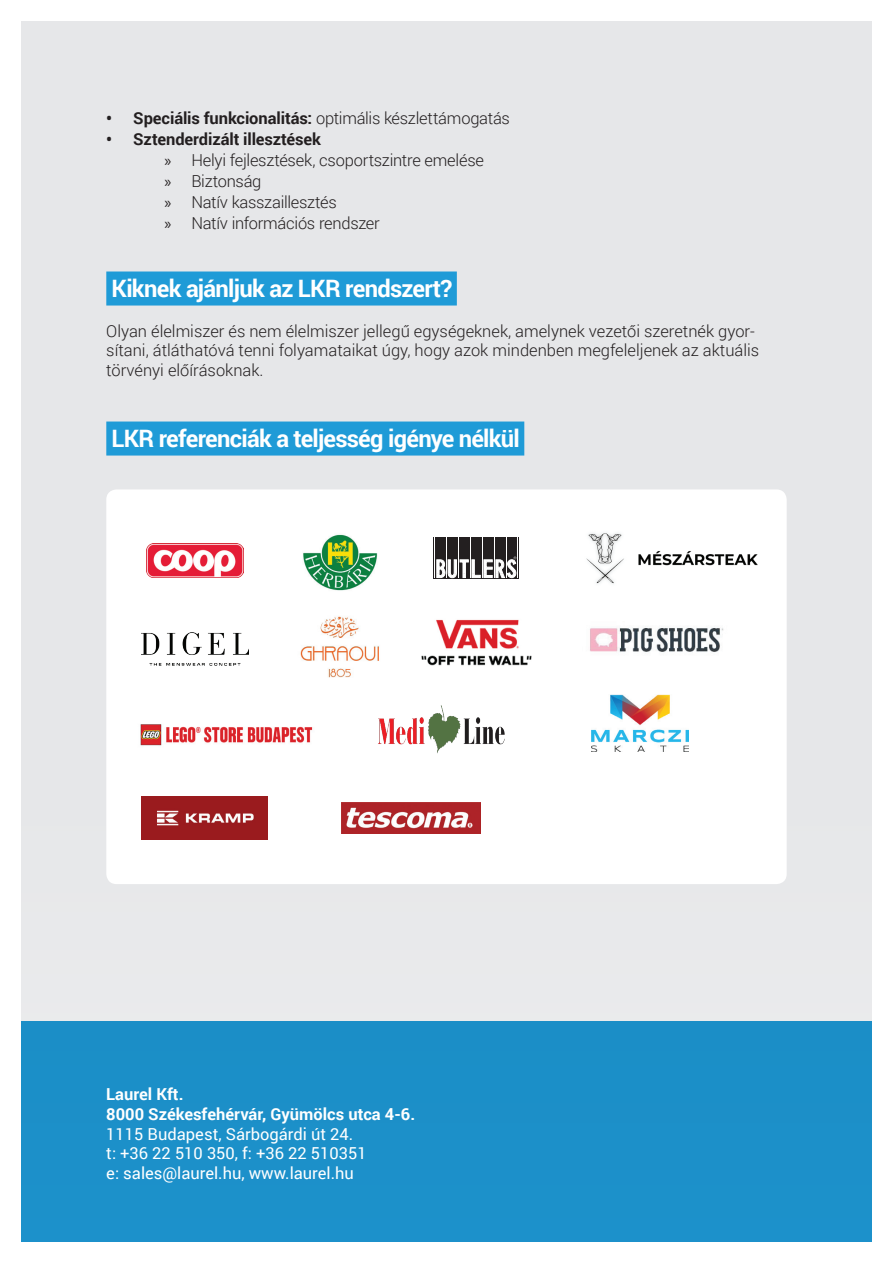
<style>
.page{position:relative;width:893px;height:1263px;background:#fff}
.page>*{position:absolute;margin:0;border:0;box-sizing:border-box;transform-origin:0 0}
.t1{font:700 24px "Roboto";letter-spacing:-.03em;color:#fff}
.t2{font:300 16.5px/21px "Roboto";color:#231f20}
.t3{font:16.5px/19.8px "Roboto";color:#fff}
.t4{font:700 16.5px "Roboto";letter-spacing:-.005em;color:#231f20}
.t5{font:700 16.5px/19.8px "Roboto";color:#fff}
.s1{font-weight:300}
.s2{font-weight:700}
.s3{font-family:"Myriad Pro";font-weight:400}
</style>
<div class="page">
<div style="left:21px;top:21px;width:851px;height:1221px;background:#e6e7e9"></div>
<div style="left:106px;top:271px;width:351px;height:34px;background:#1f9bd7"></div>
<div style="left:106px;top:421px;width:418px;height:34px;background:#1f9bd7"></div>
<div style="left:21px;top:1022px;width:851px;height:220px;background:#1c90c9"></div>
<div style="left:106px;top:489px;width:681px;height:395px;background:#fff;border-radius:10px"></div>
<img style="left:146px;top:543px;width:98px;height:35px">
<img style="left:303px;top:534px;width:75px;height:57px">
<div style="left:433px;top:537px;width:86px;height:42px;background:#231f20"></div>
<hr style="left:435px;top:537px;width:1px;height:41px;background:#fff">
<hr style="left:446px;top:537px;width:1px;height:41px;background:#fff">
<hr style="left:458px;top:537px;width:1px;height:41px;background:#fff">
<hr style="left:470px;top:537px;width:1px;height:41px;background:#fff">
<hr style="left:482px;top:537px;width:1px;height:41px;background:#fff">
<hr style="left:494px;top:537px;width:1px;height:41px;background:#fff">
<hr style="left:506px;top:537px;width:1px;height:41px;background:#fff">
<hr style="left:517px;top:537px;width:1px;height:41px;background:#fff">
<svg style="left:437px;top:556px;width:79px;height:22px"></svg>
<img style="left:586px;top:533px;width:172px;height:51px">
<img style="left:142px;top:632px;width:106px;height:33px">
<img style="left:300px;top:616px;width:79px;height:62px">
<img style="left:421px;top:619px;width:111px;height:47px">
<img style="left:590px;top:626px;width:134px;height:26px">
<img style="left:140px;top:724px;width:173px;height:22px">
<img style="left:378px;top:705px;width:127px;height:49px">
<img style="left:342px;top:803px;width:138px;height:31px">
<img style="left:142px;top:797px;width:125px;height:42px">
<img style="left:591px;top:694px;width:98px;height:57px">
<p class="t4" style="left:106px;top:106px;width:405px">• Speciális funkcionalitás: <span class="s1">optimális készlettámogatás</span></p>
<p class="t2" style="left:164px;top:128px;width:321px;text-indent:-58px"><span class="s2">• Sztenderdizált illesztések<br></span><span class="s3">»</span> Helyi fejlesztések, csoportszintre emelése <span class="s3">»</span> Biztonság<br><span class="s3">»</span> Natív kasszaillesztés<br><span class="s3">»</span> Natív információs rendszer</p>
<h1 class="t1" style="left:112px;top:272px;width:342px">Kiknek ajánljuk az LKR rendszert?</h1>
<p class="t2" style="left:106px;top:320px;width:654px;line-height:19.8px">Olyan élelmiszer és nem élelmiszer jellegű egységeknek, amelynek vezetői szeretnék gyor&shy;sítani, átláthatóvá tenni folyamataikat úgy, hogy azok mindenben megfeleljenek az aktuális törvényi előírásoknak.</p>
<h1 class="t1" style="left:112px;top:422px;width:410px">LKR referenciák a teljesség igénye nélkül</h1>
<p class="t5" style="left:106px;top:1084px;width:310px">Laurel Kft.<br>8000 Székesfehérvár, Gyümölcs utca 4-6.</p>
<p class="t3" style="left:106px;top:1123px;width:262px">1115 Budapest, Sárbogárdi út 24. t: +36 22 510 350, f: +36 22 510351 e: sales@laurel.hu, www.laurel.hu</p>
</div>
